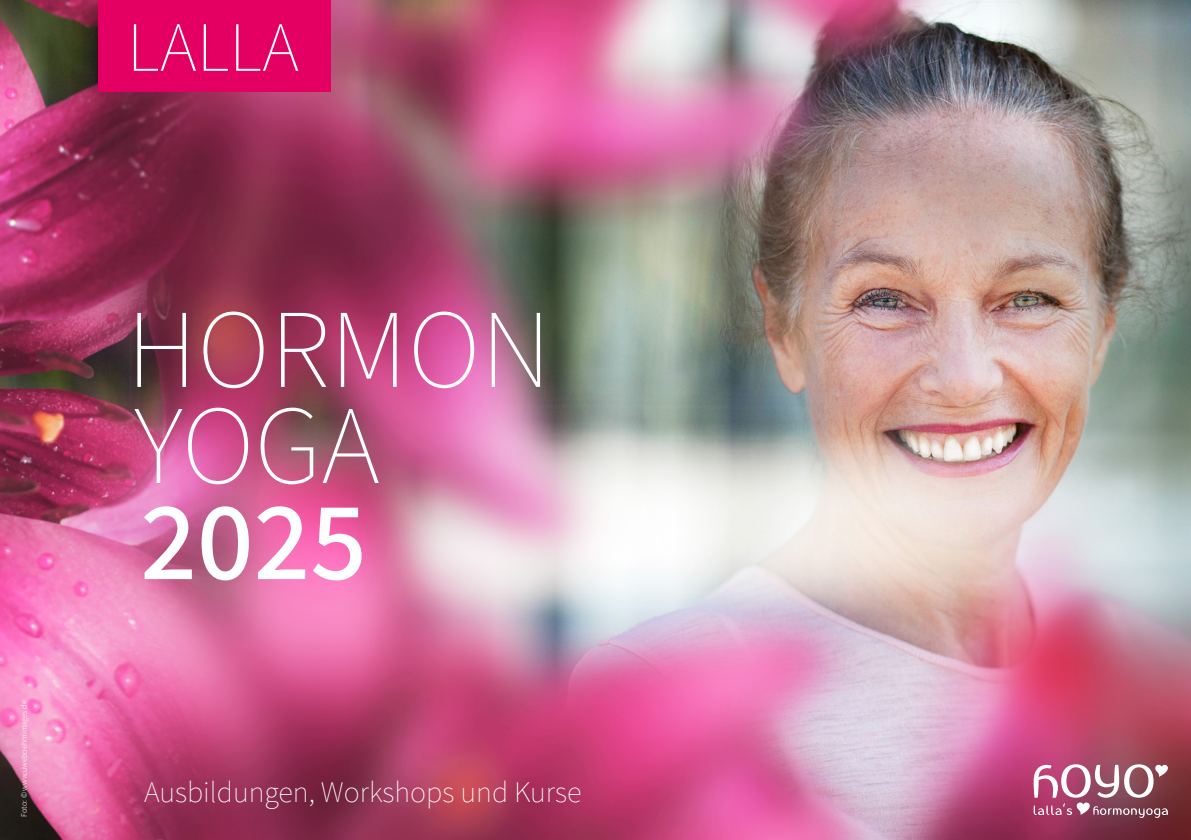
<style>
.page{position:relative;width:1191px;height:840px;background:#fff}
.page>*{position:absolute;margin:0;border:0;box-sizing:border-box;transform-origin:0 0}
.t1{font:200 112px/96px "Assistant";color:#fff}
.t2{font:600 112px "Assistant";color:#fff}
.t3{font:200 70.6px "Assistant";letter-spacing:.005em;color:#fff}
.t4{font:200 30px "Assistant";color:#fff}
.t5{font:300 8.2px "Assistant";color:#fff}
</style>
<div class="page">
<img style="left:0;top:0;width:1191px;height:839px">
<div style="left:98px;top:0;width:232px;height:91px;background:#e30062"></div>
<svg style="left:1033px;top:763px;width:134px;height:54px"></svg>
<p class="t5" style="left:18px;top:816px;width:118px;rotate:-90deg">Foto: © www.uweboehmimages.de</p>
<h2 class="t3" style="left:127px;top:-1px;width:174px">LALLA</h2>
<h1 class="t1" style="left:126px;top:295px;width:426px">HORMON<br>YOGA</h1>
<h1 class="t2" style="left:140px;top:464px;width:228px">2025</h1>
<p class="t4" style="left:144px;top:770px;width:439px">Ausbildungen, Workshops und Kurse</p>
</div>
